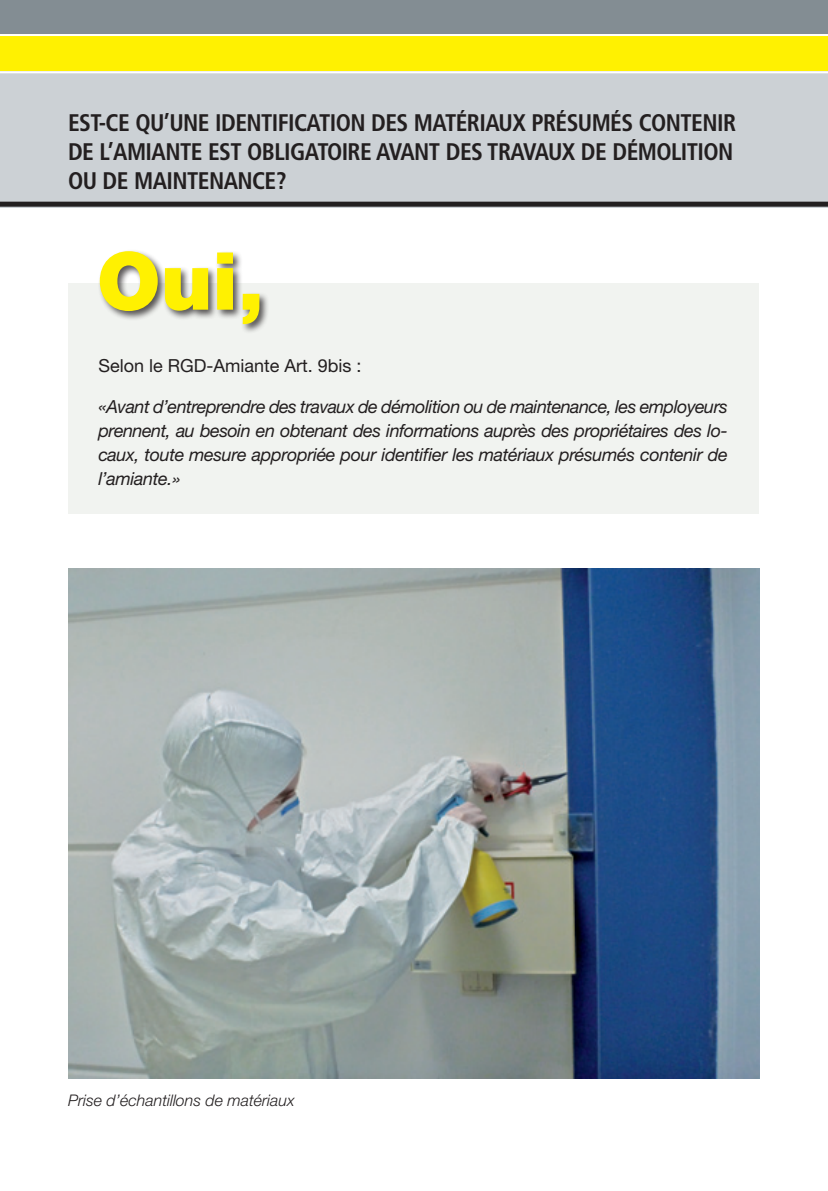
<style>
.page{position:relative;width:828px;height:1191px;background:#fff}
.page>*{position:absolute;margin:0;border:0;box-sizing:border-box;transform-origin:0 0}
.t1{font:900 80px "Helvetica Neue";color:#fff101}
.t2{font:700 condensed 24px "Frutiger";letter-spacing:-.025em;color:#231f20}
.t3{font:italic 18px/24px "Helvetica Neue";letter-spacing:-.02em;color:#231f20;text-align:justify}
.t4{font:18px "Helvetica Neue";color:#231f20}
.t5{font:italic 300 16px "Helvetica Neue";color:#231f20}
</style>
<div class="page">
<div style="left:68px;top:283px;width:690px;height:230px;background:#f1f3f0"></div>
<div style="left:98px;top:248px;width:172px;height:86px;background:#231f20;opacity:.75"></div>
<div style="left:0;top:0;width:828px;height:34px;background:#838d93"></div>
<div style="left:0;top:34px;width:828px;height:39px;background:#fff101"></div>
<div style="left:0;top:71px;width:828px;height:137px;background:#ccd1d5"></div>
<hr style="left:0;top:71px;width:828px;height:2px;background:#fff">
<hr style="left:0;top:34px;width:828px;height:2px;background:#fff">
<div style="left:0;top:202px;width:828px;height:5px;background:#231f20"></div>
<img style="left:68px;top:568px;width:692px;height:510px">
<h2 class="t2" style="left:68px;top:109px;width:159px">EST-CE QU’UNE IDENTI</h2>
<h2 class="t2" style="left:278px;top:109px;width:106px">FICATION DES</h2>
<h2 class="t2" style="left:414px;top:109px;width:264px">MATÉRIAUX PRÉSUMÉS CONTENI</h2>
<h2 class="t2" style="left:723px;top:109px;width:15px">R</h2>
<h2 class="t2" style="left:68px;top:138px;width:59px">DE L’AMIANTE</h2>
<h2 class="t2" style="left:208px;top:138px;width:207px">EST OBLIGATOIRE AVANT</h2>
<h2 class="t2" style="left:446px;top:138px;width:286px">DES TRAVAUX DE DÉMOLITION</h2>
<h2 class="t2" style="left:68px;top:166px;width:80px">OU DE MAINTENAN</h2>
<h2 class="t2" style="left:252px;top:166px;width:36px">CE?</h2>
<h1 class="t1" style="left:97px;top:233px;width:169px">Oui,</h1>
<p class="t4" style="left:98px;top:355px;width:265px">Selon le RGD-Amiante Art. 9bis :</p>
<p class="t3" style="left:98px;top:395px;width:631px">«Avant d’entreprendre des travaux de démolition ou de maintenance, les employeurs prennent, au besoin en obtenant des informations auprès des propriétaires des lo&shy;caux, toute mesure appropriée pour identifier les matériaux présumés contenir de l’amiante.»</p>
<p class="t5" style="left:68px;top:1090px;width:228px">Prise d’échantillons de matériaux</p>
</div>
